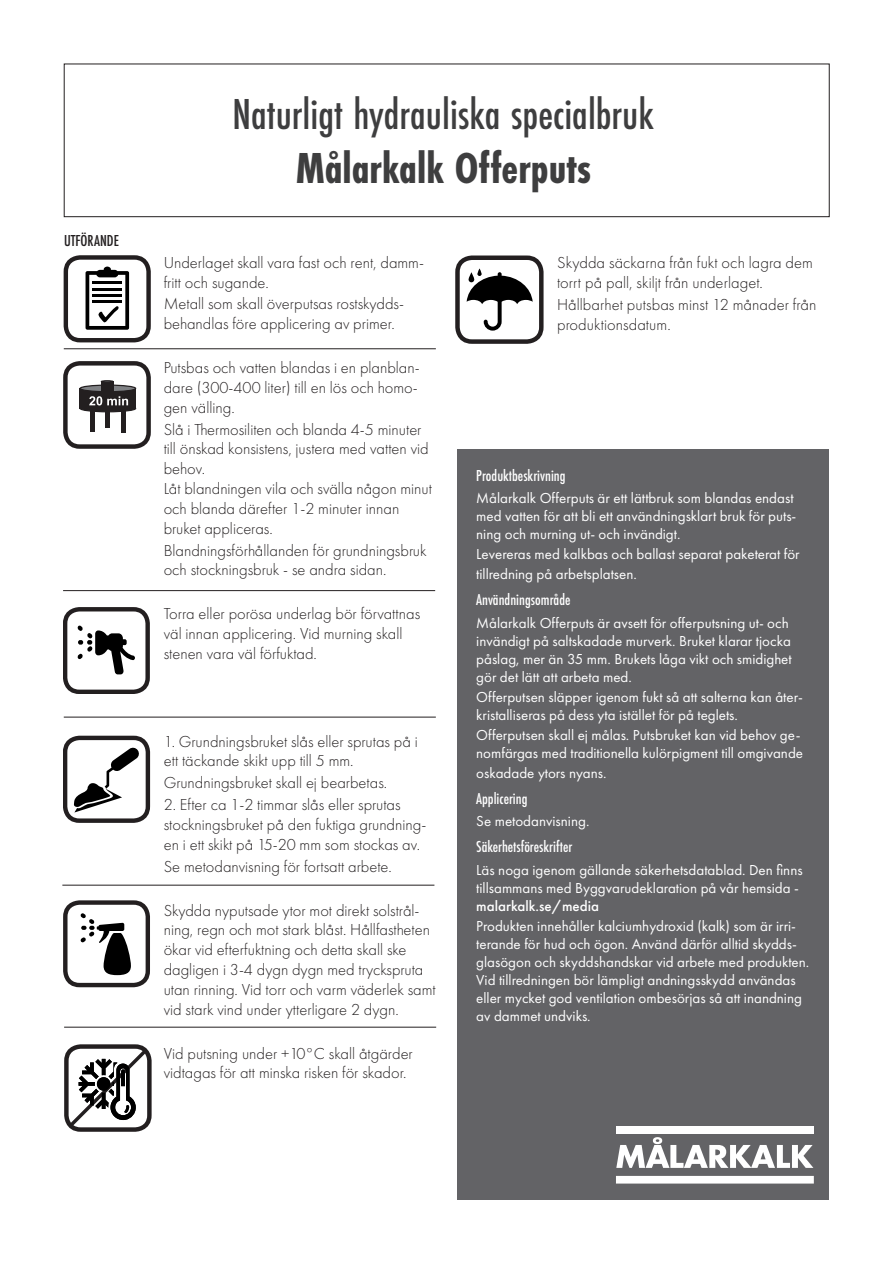
<style>
.page{position:relative;width:893px;height:1263px;background:#fff}
.page>*{position:absolute;margin:0;border:0;box-sizing:border-box;transform-origin:0 0}
.Produktrubrik_1___P{font:500 45px "Futura PT Cond";color:#3e3e3f}
.Produktrubrik_2___P{font:700 45px "Futura PT Cond";color:#3e3e3f}
.Brödtext___P-blad_20{font:300 16.5px/19.8px "Futura PT";color:#231f20}
.Tabell_rubrik_vit{font:500 16.5px "Futura PT Cond";color:#fff}
.Brödtext_rubrik___P{font:500 16.5px "Futura PT Cond";color:#231f20}
.Tabell_brödtext_vit{font:15px/18px "Futura PT";color:#fff}
.s1{font-weight:500}
</style>
<div class="page">
<div style="left:63px;top:361px;width:88px;height:88px;border:4px solid #231f20;border-radius:14px"></div>
<div style="left:90px;top:409px;width:5px;height:23px;background:#231f20"></div>
<hr style="left:122px;top:410px;width:4px;height:23px;background:#231f20">
<div style="left:105px;top:405px;width:5px;height:23px;background:#231f20"></div>
<div style="left:80px;top:405px;width:56px;height:7px;background:#231f20;border-radius:50%"></div>
<div style="left:80px;top:404px;width:56px;height:8px;border:1px solid #231f20;border-radius:50%"></div>
<div style="left:80px;top:388px;width:56px;height:20px;background:#231f20"></div>
<svg style="left:80px;top:385px;width:56px;height:7px"></svg>
<div style="left:80px;top:384px;width:56px;height:8px;border:1px solid #231f20;border-radius:50%"></div>
<div style="left:101px;top:381px;width:12px;height:15px;background:#231f20"></div>
<svg style="left:101px;top:380px;width:13px;height:3px"></svg>
<svg style="left:89px;top:396px;width:39px;height:9px"></svg>
<div style="left:63px;top:607px;width:87px;height:87px;border:4px solid #231f20;border-radius:14px"></div>
<svg style="left:78px;top:625px;width:57px;height:49px"></svg>
<div style="left:63px;top:900px;width:87px;height:87px;border:4px solid #231f20;border-radius:14px"></div>
<svg style="left:80px;top:913px;width:51px;height:62px"></svg>
<div style="left:63px;top:736px;width:87px;height:87px;border:4px solid #231f20;border-radius:14px"></div>
<svg style="left:74px;top:748px;width:65px;height:64px"></svg>
<div style="left:64px;top:255px;width:87px;height:87px;border:4px solid #231f20;border-radius:14px"></div>
<svg style="left:86px;top:267px;width:43px;height:63px"></svg>
<hr style="left:93px;top:281px;width:29px;height:3px;background:#000">
<hr style="left:93px;top:288px;width:29px;height:3px;background:#000">
<hr style="left:93px;top:294px;width:29px;height:3px;background:#000">
<hr style="left:93px;top:300px;width:29px;height:3px;background:#000">
<div style="left:457px;top:449px;width:372px;height:750px;background:#636366"></div>
<svg style="left:616px;top:1137px;width:197px;height:31px"></svg>
<div style="left:616px;top:1126px;width:198px;height:8px;background:#fff"></div>
<div style="left:616px;top:1176px;width:198px;height:7px;background:#fff"></div>
<hr style="left:64px;top:348px;width:372px;height:1px;background:#231f20">
<hr style="left:64px;top:717px;width:372px;height:1px;background:#231f20">
<hr style="left:63px;top:590px;width:372px;height:1px;background:#231f20">
<hr style="left:62px;top:885px;width:372px;height:1px;background:#231f20">
<hr style="left:64px;top:1027px;width:372px;height:1px;background:#231f20">
<div style="left:64px;top:1044px;width:88px;height:88px;border:4px solid #231f20;border-radius:14px"></div>
<svg style="left:66px;top:1046px;width:84px;height:84px"></svg>
<div style="left:455px;top:255px;width:89px;height:88px;border:4px solid #231f20;border-radius:14px"></div>
<svg style="left:467px;top:268px;width:66px;height:63px"></svg>
<div style="left:64px;top:64px;width:765px;height:153px;border:1px solid #231f20"></div>
<p class="Brödtext_rubrik___P" style="left:64px;top:231px;width:57px">UTFÖRANDE</p>
<p class="Produktrubrik_1___P" style="left:233px;top:88px;width:423px">Naturligt hydrauliska specialbruk</p>
<p class="Produktrubrik_2___P" style="left:296px;top:142px;width:297px">Målarkalk Offerputs</p>
<p class="Brödtext___P-blad_20" style="left:164px;top:252px;width:262px">Underlaget skall vara fast och rent, damm&shy;fritt och sugande.</p>
<p class="Brödtext___P-blad_20" style="left:164px;top:294px;width:242px">Metall som skall överputsas rostskydds&shy;behandlas före applicering av primer.</p>
<p class="Brödtext___P-blad_20" style="left:164px;top:358px;width:258px">Putsbas och vatten blandas i en planblan&shy;dare (300-400 liter) till en lös och homo&shy;gen välling.</p>
<p class="Brödtext___P-blad_20" style="left:164px;top:419px;width:270px">Slå i Thermosiliten och blanda 4-5 minuter till önskad konsistens, justera med vatten vid behov.<br>Låt blandningen vila och svälla någon minut och blanda därefter 1-2 minuter innan bruket appliceras.</p>
<p class="Brödtext___P-blad_20" style="left:164px;top:540px;width:264px">Blandningsförhållanden för grundningsbruk och stockningsbruk - se andra sidan.</p>
<p class="Brödtext___P-blad_20" style="left:164px;top:604px;width:258px">Torra eller porösa underlag bör förvattnas väl innan applicering. Vid murning skall stenen vara väl förfuktad.</p>
<p class="Brödtext___P-blad_20" style="left:164px;top:731px;width:256px">1. Grundningsbruket slås eller sprutas på i ett täckande skikt upp till 5 mm.</p>
<p class="Brödtext___P-blad_20" style="left:164px;top:773px;width:225px">Grundningsbruket skall ej bearbetas.</p>
<p class="Brödtext___P-blad_20" style="left:164px;top:795px;width:264px">2. Efter ca 1-2 timmar slås eller sprutas stockningsbruket på den fuktiga grundning&shy;en i ett skikt på 15-20 mm som stockas av.</p>
<p class="Brödtext___P-blad_20" style="left:164px;top:856px;width:230px">Se metodanvisning för fortsatt arbete.</p>
<p class="Brödtext___P-blad_20" style="left:164px;top:900px;width:274px">Skydda nyputsade ytor mot direkt solstrål&shy;ning, regn och mot stark blåst. Hållfastheten ökar vid efterfuktning och detta skall ske dagligen i 3-4 dygn dygn med tryckspruta utan rinning. Vid torr och varm väderlek samt vid stark vind under ytterligare 2 dygn.</p>
<p class="Brödtext___P-blad_20" style="left:164px;top:1043px;width:251px">Vid putsning under +10°C skall åtgärder vidtagas för att minska risken för skador.</p>
<p class="Brödtext___P-blad_20" style="left:557px;top:253px;width:257px">Skydda säckarna från fukt och lagra dem torrt på pall, skiljt från underlaget.</p>
<p class="Brödtext___P-blad_20" style="left:557px;top:294px;width:261px">Hållbarhet putsbas minst 12 månader från produktionsdatum.</p>
<p class="Tabell_rubrik_vit" style="left:476px;top:466px;width:91px">Produktbeskrivning</p>
<p class="Tabell_brödtext_vit" style="left:476px;top:489px;width:322px">Målarkalk Offerputs är ett lättbruk som blandas endast med vatten för att bli ett användningsklart bruk för puts&shy;ning och murning ut- och invändigt.</p>
<p class="Tabell_brödtext_vit" style="left:476px;top:544px;width:325px;line-height:19.8px">Levereras med kalkbas och ballast separat paketerat för tillredning på arbetsplatsen.</p>
<p class="Tabell_rubrik_vit" style="left:476px;top:590px;width:96px">Användningsområde</p>
<p class="Tabell_brödtext_vit" style="left:476px;top:614px;width:317px">Målarkalk Offerputs är avsett för offerputsning ut- och invändigt på saltskadade murverk. Bruket klarar tjocka påslag, mer än 35 mm. Brukets låga vikt och smidighet gör det lätt att arbeta med.</p>
<p class="Tabell_brödtext_vit" style="left:476px;top:688px;width:328px">Offerputsen släpper igenom fukt så att salterna kan åter&shy;kristalliseras på dess yta istället för på teglets.</p>
<p class="Tabell_brödtext_vit" style="left:476px;top:726px;width:328px">Offerputsen skall ej målas. Putsbruket kan vid behov ge&shy;nomfärgas med traditionella kulörpigment till omgivande</p>
<p class="Tabell_brödtext_vit" style="left:476px;top:764px;width:132px">oskadade ytors nyans.</p>
<p class="Tabell_rubrik_vit" style="left:476px;top:789px;width:53px">Applicering</p>
<p class="Tabell_brödtext_vit" style="left:476px;top:812px;width:115px">Se metodanvisning.</p>
<p class="Tabell_rubrik_vit" style="left:476px;top:837px;width:98px">Säkerhetsföreskrifter</p>
<p class="Tabell_brödtext_vit" style="left:476px;top:860px;width:328px">Läs noga igenom gällande säkerhetsdatablad. Den finns tillsammans med Byggvarudeklaration på vår hemsida - <span class="s1">malarkalk.se/media</span></p>
<p class="Tabell_brödtext_vit" style="left:476px;top:917px;width:335px">Produkten innehåller kalciumhydroxid (kalk) som är irri&shy;terande för hud och ögon. Använd därför alltid skydds&shy;glasögon och skyddshandskar vid arbete med produkten.<br>Vid tillredningen bör lämpligt andningsskydd användas eller mycket god ventilation ombesörjas så att inandning av dammet undviks.</p>
</div>
